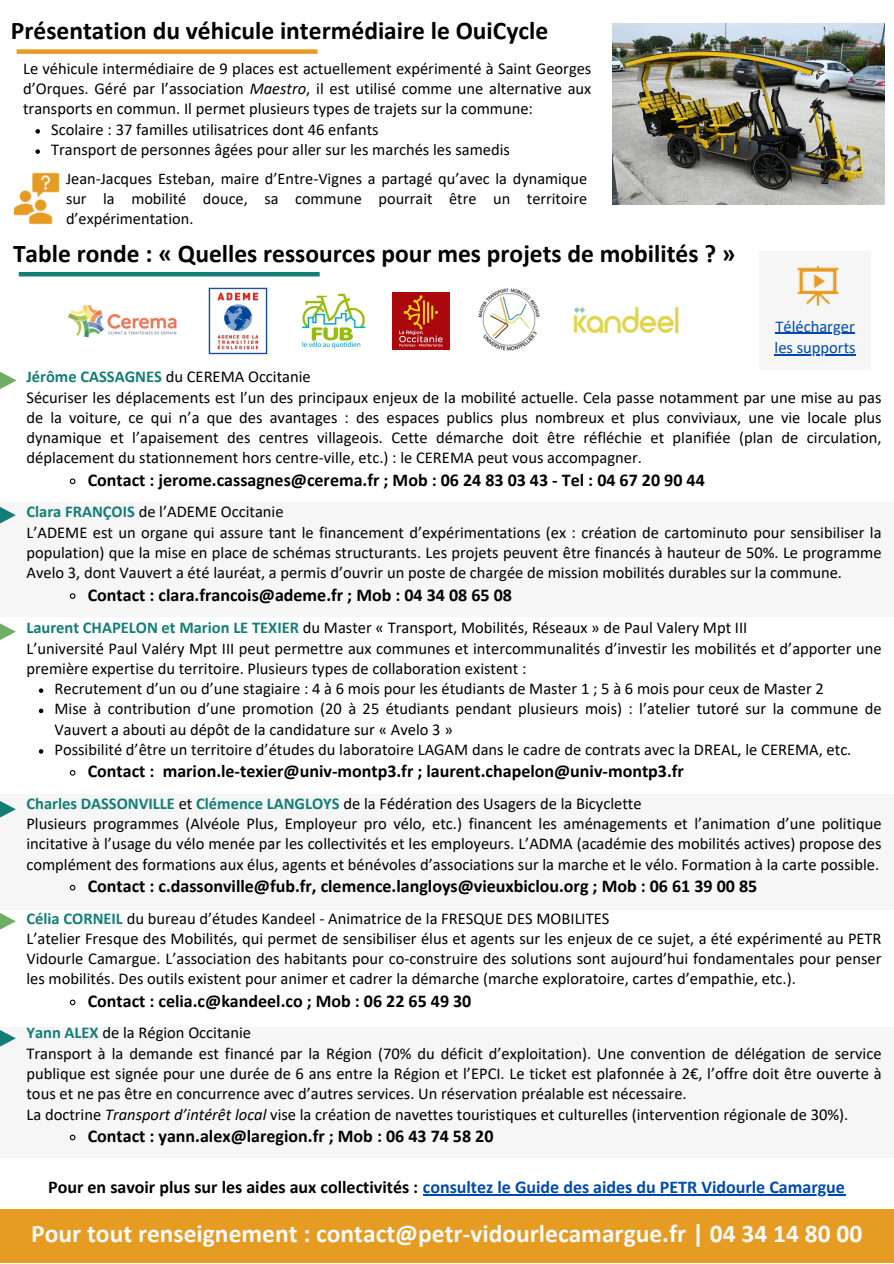
<style>
.page{position:relative;width:894px;height:1264px;background:#fff}
.page>*{position:absolute;margin:0;border:0;box-sizing:border-box;transform-origin:0 0}
.t1{font:700 25.5px "Calibri";color:#000}
.t2{font:700 25.5px "Calibri";color:#fbfbfb}
.t3{font:700 18px "Calibri";color:#000}
.t4{font:700 18px "Calibri";color:#004aad}
.t5{font:16.5px/20.2px "Calibri";color:#000;text-align:justify}
.t6{font:16.5px "Calibri";color:#004aad}
.t7{font:16.35px/20px "Calibri";color:#000;text-align:justify}
.s1{font-style:italic}
.s2{font-weight:700;color:#127e76}
.s3{color:#000}
</style>
<div class="page">
<div style="left:0;top:1208px;width:893px;height:54px;background:#e69b23"></div>
<div style="left:0;top:502px;width:893px;height:114px;background:#f6f6f6"></div>
<div style="left:0;top:794px;width:893px;height:115px;background:#f6f6f6"></div>
<div style="left:0;top:1027px;width:893px;height:130px;background:#f6f6f6"></div>
<img style="left:208px;top:287px;width:60px;height:68px">
<img style="left:301px;top:293px;width:65px;height:56px">
<img style="left:392px;top:292px;width:57px;height:57px">
<img style="left:66px;top:276px;width:111px;height:62px">
<svg style="left:69px;top:478px;width:7px;height:7px"></svg>
<svg style="left:69px;top:593px;width:7px;height:6px"></svg>
<svg style="left:39px;top:688px;width:4px;height:5px"></svg>
<svg style="left:39px;top:708px;width:4px;height:5px"></svg>
<svg style="left:39px;top:749px;width:4px;height:4px"></svg>
<svg style="left:69px;top:770px;width:7px;height:6px"></svg>
<svg style="left:69px;top:884px;width:7px;height:7px"></svg>
<svg style="left:69px;top:999px;width:7px;height:7px"></svg>
<svg style="left:69px;top:1134px;width:7px;height:7px"></svg>
<img style="left:478px;top:288px;width:62px;height:62px">
<img style="left:573px;top:306px;width:106px;height:28px">
<hr style="left:19px;top:272px;width:300px;height:4px;background:#127e76">
<div style="left:17px;top:49px;width:300px;height:5px;background:#e69b23"></div>
<img style="left:612px;top:24px;width:272px;height:181px">
<svg style="left:0;top:371px;width:17px;height:18px"></svg>
<svg style="left:0;top:507px;width:16px;height:17px"></svg>
<svg style="left:0;top:801px;width:16px;height:17px"></svg>
<svg style="left:0;top:623px;width:16px;height:17px"></svg>
<svg style="left:0;top:913px;width:16px;height:17px"></svg>
<svg style="left:0;top:1030px;width:16px;height:17px"></svg>
<svg style="left:35px;top:129px;width:5px;height:5px"></svg>
<svg style="left:35px;top:149px;width:5px;height:5px"></svg>
<img style="left:13px;top:172px;width:47px;height:53px">
<div style="left:759px;top:251px;width:111px;height:119px;background:#f6f6f6"></div>
<img style="left:797px;top:265px;width:42px;height:41px">
<hr style="left:775px;top:333px;width:79px;height:1px;background:#004aad">
<hr style="left:774px;top:354px;width:81px;height:1px;background:#004aad">
<hr style="left:422px;top:1194px;width:423px;height:1px;background:#004aad">
<p class="t1" style="left:11px;top:20px;width:538px">Présentation du véhicule intermédiaire le OuiCycle</p>
<p class="t5" style="left:23px;top:60px;width:569px">Le véhicule intermédiaire de 9 places est actuellement expérimenté à Saint Georges d’Orques. Géré par l’association <span class="s1">Maestro</span>, il est utilisé comme une alternative aux transports en commun. Il permet plusieurs types de trajets sur la commune:</p>
<p class="t5" style="left:51px;top:120px;width:329px">Scolaire : 37 familles utilisatrices dont 46 enfants</p>
<p class="t5" style="left:51px;top:141px;width:460px">Transport de personnes âgées pour aller sur les marchés les samedis</p>
<p class="t7" style="left:66px;top:170px;width:522px">Jean-Jacques Esteban, maire d’Entre-Vignes a partagé qu’avec la dynamique sur la mobilité douce, sa commune pourrait être un territoire d’expérimentation.</p>
<p class="t1" style="left:13px;top:242px;width:724px">Table ronde : « Quelles ressources pour mes projets de mobilités ? »</p>
<p class="t6" style="left:775px;top:319px;width:81px">Télécharger</p>
<p class="t6" style="left:774px;top:340px;width:83px">les supports</p>
<p class="t5" style="left:26px;top:368px;width:286px"><span class="s2">Jérôme CASSAGNES</span> du CEREMA Occitanie</p>
<p class="t5" style="left:26px;top:388px;width:856px">Sécuriser les déplacements est l’un des principaux enjeux de la mobilité actuelle. Cela passe notamment par une mise au pas de la voiture, ce qui n’a que des avantages : des espaces publics plus nombreux et plus conviviaux, une vie locale plus dynamique et l’apaisement des centres villageois. Cette démarche doit être réfléchie et planifiée (plan de circulation, déplacement du stationnement hors centre-ville, etc.) : le CEREMA peut vous accompagner.</p>
<h1 class="t3" style="left:88px;top:472px;width:618px">Contact : jerome.cassagnes@cerema.fr ; Mob : 06 24 83 03 43 - Tel : 04 67 20 90 44</h1>
<p class="t5" style="left:26px;top:503px;width:258px"><span class="s2">Clara FRANÇOIS</span> de l’ADEME Occitanie</p>
<p class="t5" style="left:26px;top:523px;width:856px">L’ADEME est un organe qui assure tant le financement d’expérimentations (ex : création de cartominuto pour sensibiliser la population) que la mise en place de schémas structurants. Les projets peuvent être financés à hauteur de 50%. Le programme Avelo 3, dont Vauvert a été lauréat, a permis d’ouvrir un poste de chargée de mission mobilités durables sur la commune.</p>
<p class="t3" style="left:88px;top:587px;width:425px">Contact : clara.francois@ademe.fr ; Mob : 04 34 08 65 08</p>
<p class="t5" style="left:26px;top:619px;width:722px"><span class="s2">Laurent CHAPELON et Marion LE TEXIER</span> du Master « Transport, Mobilités, Réseaux » de Paul Valery Mpt III</p>
<p class="t5" style="left:26px;top:639px;width:856px">L’université Paul Valéry Mpt III peut permettre aux communes et intercommunalités d’investir les mobilités et d’apporter une première expertise du territoire. Plusieurs types de collaboration existent :</p>
<p class="t5" style="left:54px;top:679px;width:770px">Recrutement d’un ou d’une stagiaire : 4 à 6 mois pour les étudiants de Master 1 ; 5 à 6 mois pour ceux de Master 2</p>
<p class="t5" style="left:54px;top:700px;width:828px">Mise à contribution d’une promotion (20 à 25 étudiants pendant plusieurs mois) : l’atelier tutoré sur la commune de<br>Vauvert a abouti au dépôt de la candidature sur « Avelo 3 »</p>
<p class="t5" style="left:54px;top:740px;width:798px">Possibilité d’être un territoire d’études du laboratoire LAGAM dans le cadre de contrats avec la DREAL, le CEREMA, etc.</p>
<p class="t3" style="left:88px;top:763px;width:597px">Contact : marion.le-texier@univ-montp3.fr ; laurent.chapelon@univ-montp3.fr</p>
<p class="t5" style="left:26px;top:794px;width:616px"><span class="s2">Charles DASSONVILLE</span> et <span class="s2">Clémence LANGLOYS</span> de la Fédération des Usagers de la Bicyclette</p>
<p class="t5" style="left:26px;top:814px;width:856px">Plusieurs programmes (Alvéole Plus, Employeur pro vélo, etc.) financent les aménagements et l’animation d’une politique incitative à l’usage du vélo menée par les collectivités et les employeurs. L’ADMA (académie des mobilités actives) propose des complément des formations aux élus, agents et bénévoles d’associations sur la marche et le vélo. Formation à la carte possible.</p>
<p class="t3" style="left:88px;top:878px;width:671px">Contact : c.dassonville@fub.fr, clemence.langloys@vieuxbiclou.org ; Mob : 06 61 39 00 85</p>
<p class="t5" style="left:26px;top:909px;width:584px"><span class="s2">Célia CORNEIL</span> du bureau d’études Kandeel - Animatrice de la FRESQUE DES MOBILITES</p>
<p class="t5" style="left:26px;top:929px;width:856px">L’atelier Fresque des Mobilités, qui permet de sensibiliser élus et agents sur les enjeux de ce sujet, a été expérimenté au PETR Vidourle Camargue. L’association des habitants pour co-construire des solutions sont aujourd’hui fondamentales pour penser les mobilités. Des outils existent pour animer et cadrer la démarche (marche exploratoire, cartes d’empathie, etc.).</p>
<p class="t3" style="left:88px;top:993px;width:385px">Contact : celia.c@kandeel.co ; Mob : 06 22 65 49 30</p>
<p class="t5" style="left:26px;top:1024px;width:226px"><span class="s2">Yann ALEX</span> de la Région Occitanie</p>
<p class="t5" style="left:26px;top:1044px;width:856px">Transport à la demande est financé par la Région (70% du déficit d’exploitation). Une convention de délégation de service publique est signée pour une durée de 6 ans entre la Région et l’EPCI. Le ticket est plafonnée à 2€, l’offre doit être ouverte à tous et ne pas être en concurrence avec d’autres services. Un réservation préalable est nécessaire.</p>
<p class="t5" style="left:26px;top:1105px;width:823px">La doctrine <span class="s1">Transport d’intérêt local</span> vise la création de navettes touristiques et culturelles (intervention régionale de 30%).</p>
<p class="t3" style="left:88px;top:1128px;width:407px">Contact : yann.alex@laregion.fr ; Mob : 06 43 74 58 20</p>
<h2 class="t4" style="left:48px;top:1179px;width:798px"><span class="s3">Pour en savoir plus sur les aides aux collectivités :</span> consultez le Guide des aides du PETR Vidourle Camargue</h2>
<h1 class="t2" style="left:31px;top:1222px;width:832px">Pour tout renseignement : contact@petr-vidourlecamargue.fr | 04 34 14 80 00</h1>
</div>
